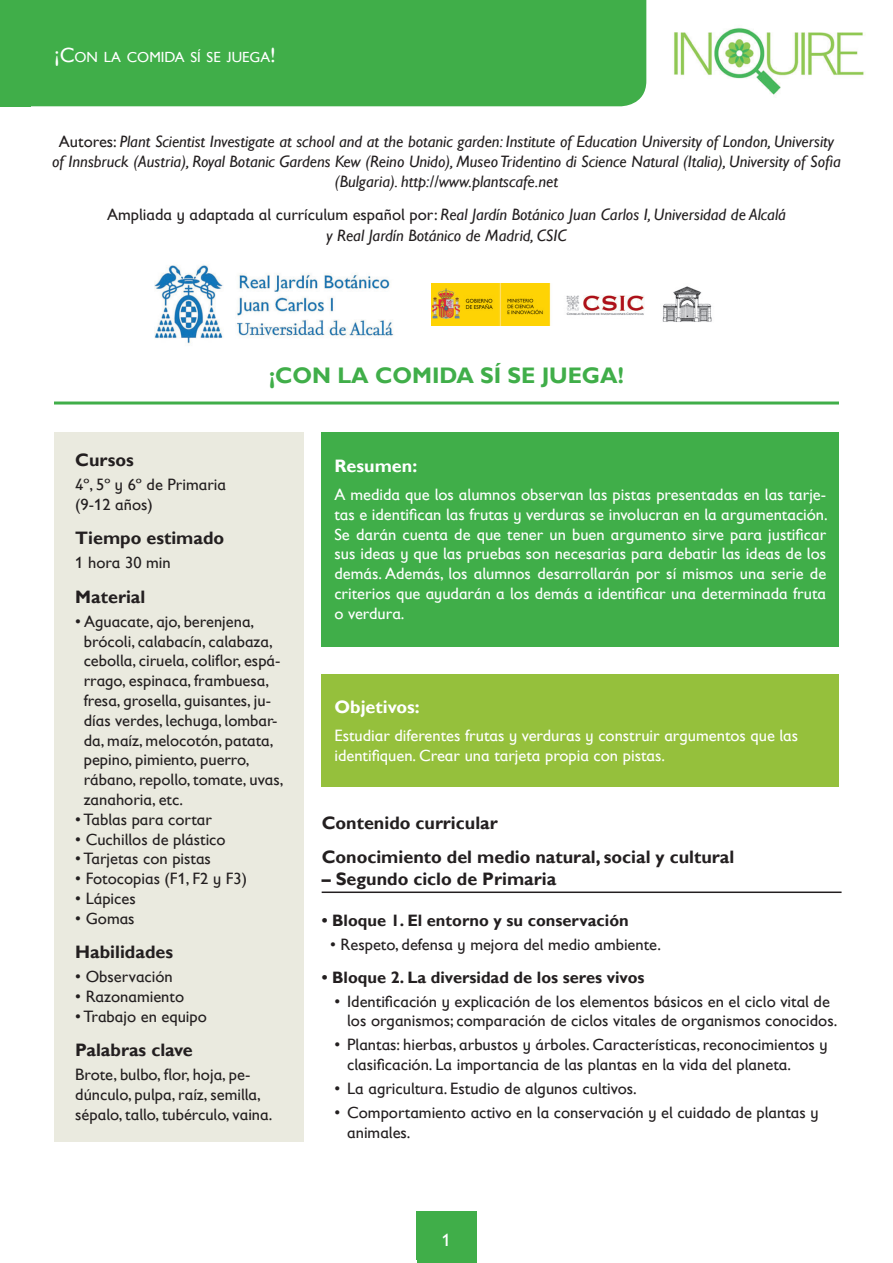
<style>
.page{position:relative;width:893px;height:1263px;background:#fff}
.page>*{position:absolute;margin:0;border:0;box-sizing:border-box;transform-origin:0 0}
.t1{font:700 22.5px "Gill Sans";color:#40ae49}
.t2{font:700 18px/34.3px "Gill Sans";color:#231f20}
.t3{font:700 18px "Gill Sans";color:#fff}
.t4{font:18px "Gill Sans MT Schlbk";color:#fff}
.t5{font:16.5px/19.8px "Gill Sans MT Schlbk";color:#231f20}
.t6{font:16.5px/19.8px "Gill Sans MT Schlbk";color:#fff;text-align:justify}
.t7{font:italic 16.5px/19.8px "Gill Sans";color:#231f20;text-align:center}
.t8{font:700 16.5px "Gill Sans";color:#231f20}
.t9{font:14.7px "Gill Sans MT Schlbk";color:#fff}
.s1{font-size:21px}
.s2{font-family:"Gill Sans MT Schlbk";font-style:normal}
</style>
<div class="page">
<div style="left:0;top:0;width:646px;height:106px;background:#40ae49"></div>
<div style="left:417px;top:1212px;width:59px;height:51px;background:#40ae49"></div>
<div style="left:0;top:61px;width:30px;height:45px;background:#40ae49"></div>
<img style="left:674px;top:28px;width:190px;height:67px">
<div style="left:54px;top:432px;width:250px;height:710px;background:#eaeadf"></div>
<hr style="left:54px;top:401px;width:785px;height:3px;background:#40ae49">
<div style="left:322px;top:432px;width:517px;height:214px;background:#40ae49"></div>
<div style="left:322px;top:674px;width:517px;height:113px;background:#95c03c"></div>
<img style="left:431px;top:284px;width:281px;height:41px">
<img style="left:155px;top:264px;width:239px;height:80px">
<hr style="left:322px;top:891px;width:520px;height:2px;background:#231f20">
<p class="t9" style="left:54px;top:49px;width:223px"><span class="s1">¡C</span>ON LA COMIDA SÍ SE JUEGA<span class="s1">!</span></p>
<p class="t7" style="left:52px;top:132px;width:790px"><span class="s2">Autores:</span> Plant Scientist Investigate at school and at the botanic garden: Institute of Education University of London, University of Innsbruck (Austria), Royal Botanic Gardens Kew (Reino Unido), Museo Tridentino di Science Natural (Italia), University of Sofia (Bulgaria). http://www.plantscafe.net</p>
<p class="t7" style="left:107px;top:204px;width:680px;line-height:21.6px"><span class="s2">Ampliada y adaptada al currículum español por:</span> Real Jardín Botánico Juan Carlos I, Universidad de Alcalá y Real Jardín Botánico de Madrid, CSIC</p>
<h1 class="t1" style="left:269px;top:362px;width:356px">¡CON LA COMIDA SÍ SE JUEGA!</h1>
<p class="t2" style="left:75px;top:443px;width:60px">Cursos</p>
<p class="t5" style="left:75px;top:475px;width:152px">4º, 5º y 6º de Primaria (9-12 años)</p>
<p class="t2" style="left:75px;top:522px;width:150px">Tiempo estimado</p>
<p class="t5" style="left:75px;top:553px;width:97px">1 hora 30 min</p>
<p class="t2" style="left:75px;top:580px;width:72px">Material</p>
<p class="t5" style="left:84px;top:611px;width:201px;text-indent:-8px">• Aguacate, ajo, berenjena, brócoli, calabacín, calabaza, cebolla, ciruela, coliflor, espá&shy;rrago, espinaca, frambuesa, fresa, grosella, guisantes, ju&shy;días verdes, lechuga, lombar&shy;da, maíz, melocotón, patata, pepino, pimiento, puerro, rábano, repollo, tomate, uvas, zanahoria, etc.</p>
<p class="t5" style="left:75px;top:809px;width:138px">• Tablas para cortar</p>
<p class="t5" style="left:75px;top:829px;width:152px">• Cuchillos de plástico</p>
<p class="t5" style="left:75px;top:849px;width:137px">• Tarjetas con pistas</p>
<p class="t5" style="left:75px;top:869px;width:173px">• Fotocopias (F1, F2 y F3)</p>
<p class="t5" style="left:75px;top:888px;width:62px">• Lápices</p>
<p class="t5" style="left:75px;top:908px;width:61px">• Gomas</p>
<p class="t2" style="left:75px;top:935px;width:99px">Habilidades</p>
<p class="t5" style="left:75px;top:967px;width:99px">• Observación</p>
<p class="t5" style="left:75px;top:986px;width:110px">• Razonamiento</p>
<p class="t5" style="left:75px;top:1006px;width:133px">• Trabajo en equipo</p>
<p class="t2" style="left:75px;top:1033px;width:119px">Palabras clave</p>
<p class="t5" style="left:75px;top:1065px;width:199px">Brote, bulbo, flor, hoja, pe&shy;dúnculo, pulpa, raíz, semilla, sépalo, tallo, tubérculo, vaina.</p>
<p class="t3" style="left:334px;top:455px;width:84px">Resumen:</p>
<p class="t6" style="left:334px;top:484px;width:495px">A medida que los alumnos observan las pistas presentadas en las tarje&shy;tas e identifican las frutas y verduras se involucran en la argumentación.<br>Se darán cuenta de que tener un buen argumento sirve para justificar sus ideas y que las pruebas son necesarias para debatir las ideas de los demás. Además, los alumnos desarrollarán por sí mismos una serie de criterios que ayudarán a los demás a identificar una determinada fruta o verdura.</p>
<p class="t3" style="left:334px;top:696px;width:87px">Objetivos:</p>
<p class="t6" style="left:334px;top:726px;width:465px">Estudiar diferentes frutas y verduras y construir argumentos que las identifiquen. Crear una tarjeta propia con pistas.</p>
<p class="t2" style="left:322px;top:806px;width:414px">Contenido curricular<br>Conocimiento del medio natural, social y cultural</p>
<p class="t2" style="left:322px;top:862px;width:236px">– Segundo ciclo de Primaria</p>
<p class="t8" style="left:322px;top:910px;width:309px">• Bloque 1. El entorno y su conservación</p>
<p class="t5" style="left:330px;top:934px;width:332px">• Respeto, defensa y mejora del medio ambiente.</p>
<p class="t8" style="left:322px;top:967px;width:324px">• Bloque 2. La diversidad de los seres vivos</p>
<p class="t5" style="left:347px;top:991px;width:492px;text-indent:-13px">• Identificación y explicación de los elementos básicos en el ciclo vital de los organismos; comparación de ciclos vitales de organismos conocidos.</p>
<p class="t5" style="left:347px;top:1035px;width:482px;text-indent:-13px">• Plantas: hierbas, arbustos y árboles. Características, reconocimientos y clasificación. La importancia de las plantas en la vida del planeta.</p>
<p class="t5" style="left:334px;top:1079px;width:304px">• La agricultura. Estudio de algunos cultivos.</p>
<p class="t5" style="left:347px;top:1103px;width:473px;text-indent:-13px">• Comportamiento activo en la conservación y el cuidado de plantas y animales.</p>
<p class="t4" style="left:442px;top:1229px;width:10px">1</p>
</div>
